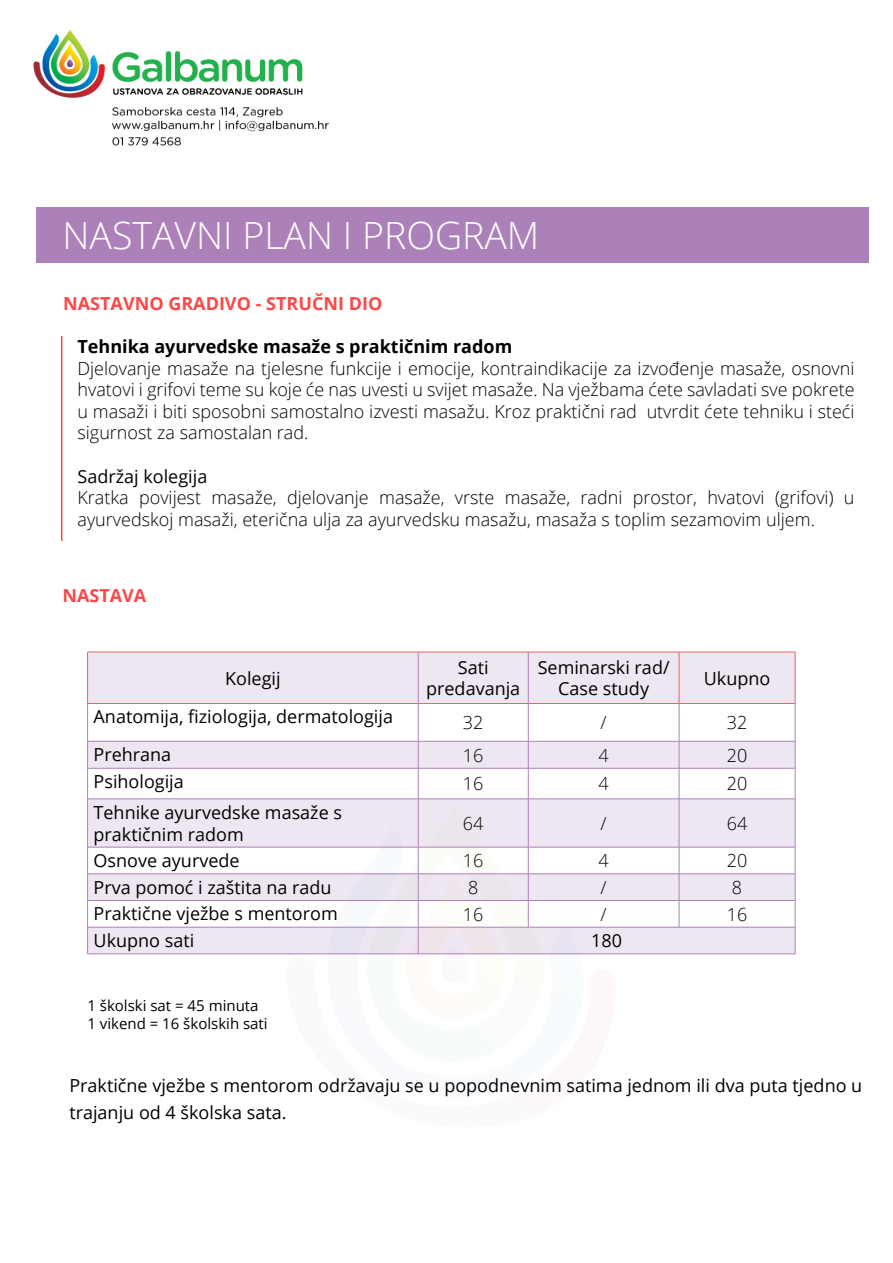
<style>
.page{position:relative;width:893px;height:1263px;background:#fff}
.page>*{position:absolute;margin:0;border:0;box-sizing:border-box;transform-origin:0 0}
.t1{font:300 37.5px "Open Sans";color:#fff}
.t2{font:300 18px/21.6px "Open Sans";color:#000;text-align:justify}
.t3{font:18px/21.6px "Open Sans";color:#000;text-align:center}
.t4{font:700 18px "Open Sans";color:#000}
.t5{font:700 18px "Open Sans";color:#fc4847}
.t6{font:15px "Open Sans";color:#000}
</style>
<div class="page">
<div style="left:36px;top:207px;width:832px;height:55px;background:#ac81b9"></div>
<hr style="left:61px;top:336px;width:1px;height:205px;background:#fc4847">
<svg style="left:88px;top:653px;width:707px;height:300px;fill:#eee6f1"></svg>
<hr style="left:418px;top:652px;width:1px;height:51px;background:#ac81b9">
<hr style="left:528px;top:652px;width:1px;height:51px;background:#ac81b9">
<hr style="left:87px;top:704px;width:1px;height:37px;background:#ac81b9">
<hr style="left:418px;top:704px;width:1px;height:37px;background:#ac81b9">
<hr style="left:528px;top:704px;width:1px;height:37px;background:#ac81b9">
<hr style="left:679px;top:704px;width:1px;height:37px;background:#ac81b9">
<hr style="left:795px;top:704px;width:1px;height:37px;background:#ac81b9">
<hr style="left:87px;top:741px;width:331px;height:1px;background:#ac81b9">
<svg style="left:87px;top:741px;width:1px;height:27px"></svg>
<hr style="left:418px;top:741px;width:110px;height:1px;background:#ac81b9">
<svg style="left:418px;top:741px;width:1px;height:27px"></svg>
<hr style="left:528px;top:741px;width:151px;height:1px;background:#ac81b9">
<svg style="left:528px;top:741px;width:1px;height:27px"></svg>
<hr style="left:679px;top:741px;width:116px;height:1px;background:#ac81b9">
<svg style="left:679px;top:741px;width:1px;height:27px"></svg>
<svg style="left:795px;top:741px;width:1px;height:27px"></svg>
<hr style="left:87px;top:768px;width:331px;height:1px;background:#ac81b9">
<hr style="left:87px;top:768px;width:1px;height:31px;background:#ac81b9">
<hr style="left:418px;top:768px;width:110px;height:1px;background:#ac81b9">
<hr style="left:418px;top:768px;width:1px;height:31px;background:#ac81b9">
<hr style="left:528px;top:768px;width:151px;height:1px;background:#ac81b9">
<hr style="left:528px;top:768px;width:1px;height:31px;background:#ac81b9">
<hr style="left:679px;top:768px;width:116px;height:1px;background:#ac81b9">
<hr style="left:679px;top:768px;width:1px;height:31px;background:#ac81b9">
<hr style="left:795px;top:768px;width:1px;height:31px;background:#ac81b9">
<hr style="left:87px;top:798px;width:331px;height:1px;background:#ac81b9">
<hr style="left:87px;top:799px;width:1px;height:48px;background:#ac81b9">
<hr style="left:418px;top:798px;width:110px;height:1px;background:#ac81b9">
<hr style="left:418px;top:799px;width:1px;height:48px;background:#ac81b9">
<hr style="left:528px;top:798px;width:151px;height:1px;background:#ac81b9">
<hr style="left:528px;top:799px;width:1px;height:48px;background:#ac81b9">
<hr style="left:679px;top:798px;width:116px;height:1px;background:#ac81b9">
<hr style="left:679px;top:799px;width:1px;height:48px;background:#ac81b9">
<hr style="left:795px;top:799px;width:1px;height:48px;background:#ac81b9">
<hr style="left:87px;top:847px;width:331px;height:1px;background:#ac81b9">
<hr style="left:528px;top:847px;width:151px;height:1px;background:#ac81b9">
<hr style="left:679px;top:847px;width:116px;height:1px;background:#ac81b9">
<hr style="left:87px;top:873px;width:331px;height:1px;background:#ac81b9">
<hr style="left:528px;top:873px;width:151px;height:1px;background:#ac81b9">
<hr style="left:679px;top:873px;width:116px;height:1px;background:#ac81b9">
<hr style="left:87px;top:900px;width:331px;height:1px;background:#ac81b9">
<hr style="left:528px;top:900px;width:151px;height:1px;background:#ac81b9">
<hr style="left:679px;top:900px;width:116px;height:1px;background:#ac81b9">
<svg style="left:679px;top:847px;width:1px;height:80px"></svg>
<hr style="left:87px;top:927px;width:331px;height:1px;background:#ac81b9">
<svg style="left:87px;top:847px;width:1px;height:106px"></svg>
<hr style="left:528px;top:927px;width:151px;height:1px;background:#ac81b9">
<hr style="left:679px;top:927px;width:116px;height:1px;background:#ac81b9">
<svg style="left:795px;top:847px;width:1px;height:107px"></svg>
<hr style="left:87px;top:953px;width:331px;height:1px;background:#ac81b9">
<hr style="left:528px;top:953px;width:151px;height:1px;background:#ac81b9">
<hr style="left:679px;top:953px;width:116px;height:1px;background:#ac81b9">
<hr style="left:87px;top:652px;width:331px;height:1px;background:#eb6260">
<hr style="left:87px;top:652px;width:1px;height:51px;background:#eb6260">
<hr style="left:418px;top:652px;width:110px;height:1px;background:#eb6260">
<hr style="left:528px;top:652px;width:151px;height:1px;background:#eb6260">
<hr style="left:679px;top:652px;width:116px;height:1px;background:#eb6260">
<hr style="left:679px;top:652px;width:1px;height:51px;background:#eb6260">
<hr style="left:795px;top:652px;width:1px;height:51px;background:#eb6260">
<hr style="left:87px;top:703px;width:331px;height:1px;background:#eb6260">
<hr style="left:418px;top:703px;width:110px;height:1px;background:#eb6260">
<hr style="left:528px;top:703px;width:151px;height:1px;background:#eb6260">
<hr style="left:679px;top:703px;width:116px;height:1px;background:#eb6260">
<img style="left:33px;top:29px;width:296px;height:117px">
<img style="left:264px;top:803px;width:371px;height:152px">
<p class="t1" style="left:62px;top:210px;width:478px">NASTAVNI PLAN I PROGRAM</p>
<p class="t5" style="left:63px;top:291px;width:321px">NASTAVNO GRADIVO - STRUČNI DIO</p>
<p class="t4" style="left:77px;top:334px;width:436px">Tehnika ayurvedske masaže s praktičnim radom</p>
<p class="t2" style="left:77px;top:357px;width:779px">Djelovanje masaže na tjelesne funkcije i emocije, kontraindikacije za izvođenje masaže, osnovni hvatovi i grifovi teme su koje će nas uvesti u svijet masaže. Na vježbama ćete savladati sve pokrete u masaži i biti sposobni samostalno izvesti masažu. Kroz praktični rad utvrdit ćete tehniku i steći sigurnost za samostalan rad.</p>
<p class="t3" style="left:77px;top:465px;width:131px">Sadržaj kolegija</p>
<p class="t2" style="left:77px;top:486px;width:779px">Kratka povijest masaže, djelovanje masaže, vrste masaže, radni prostor, hvatovi (grifovi) u ayurvedskoj masaži, eterična ulja za ayurvedsku masažu, masaža s toplim sezamovim uljem.</p>
<p class="t5" style="left:62px;top:583px;width:85px">NASTAVA</p>
<p class="t3" style="left:225px;top:667px;width:57px">Kolegij</p>
<p class="t3" style="left:426px;top:656px;width:96px">Sati predavanja</p>
<p class="t3" style="left:538px;top:656px;width:133px">Seminarski rad/<br>Case study</p>
<p class="t3" style="left:704px;top:667px;width:68px">Ukupno</p>
<p class="t3" style="left:94px;top:705px;width:301px">Anatomija, fiziologija, dermatologija</p>
<p class="t2" style="left:463px;top:711px;width:22px">32</p>
<p class="t2" style="left:601px;top:711px;width:8px">/</p>
<p class="t2" style="left:727px;top:711px;width:22px">32</p>
<p class="t3" style="left:94px;top:743px;width:79px">Prehrana</p>
<p class="t2" style="left:463px;top:744px;width:22px">16</p>
<p class="t2" style="left:598px;top:744px;width:12px">4</p>
<p class="t2" style="left:727px;top:744px;width:22px">20</p>
<p class="t3" style="left:94px;top:770px;width:92px">Psihologija</p>
<p class="t2" style="left:463px;top:773px;width:22px">16</p>
<p class="t2" style="left:598px;top:773px;width:12px">4</p>
<p class="t2" style="left:727px;top:773px;width:22px">20</p>
<p class="t3" style="left:94px;top:801px;width:250px;text-align:left">Tehnike ayurvedske masaže s praktičnim radom</p>
<p class="t2" style="left:463px;top:812px;width:22px">64</p>
<p class="t2" style="left:601px;top:812px;width:8px">/</p>
<p class="t2" style="left:727px;top:812px;width:22px">64</p>
<p class="t3" style="left:94px;top:849px;width:148px">Osnove ayurvede</p>
<p class="t2" style="left:463px;top:849px;width:22px">16</p>
<p class="t2" style="left:598px;top:849px;width:12px">4</p>
<p class="t2" style="left:727px;top:849px;width:22px">20</p>
<p class="t3" style="left:94px;top:876px;width:240px">Prva pomoć i zaštita na radu</p>
<p class="t2" style="left:468px;top:876px;width:12px">8</p>
<p class="t2" style="left:601px;top:876px;width:8px">/</p>
<p class="t2" style="left:732px;top:876px;width:12px">8</p>
<p class="t3" style="left:94px;top:902px;width:246px">Praktične vježbe s mentorom</p>
<p class="t2" style="left:463px;top:903px;width:22px">16</p>
<p class="t2" style="left:601px;top:903px;width:8px">/</p>
<p class="t2" style="left:727px;top:903px;width:22px">16</p>
<p class="t3" style="left:94px;top:929px;width:102px">Ukupno sati</p>
<p class="t3" style="left:591px;top:929px;width:32px">180</p>
<p class="t6" style="left:87px;top:995px;width:173px">1 školski sat = 45 minuta</p>
<p class="t6" style="left:87px;top:1013px;width:182px">1 vikend = 16 školskih sati</p>
<p class="t3" style="left:69px;top:1071px;width:794px;line-height:27px;text-align:left">Praktične vježbe s mentorom održavaju se u popodnevnim satima jednom ili dva puta tjedno u trajanju od 4 školska sata.</p>
</div>
